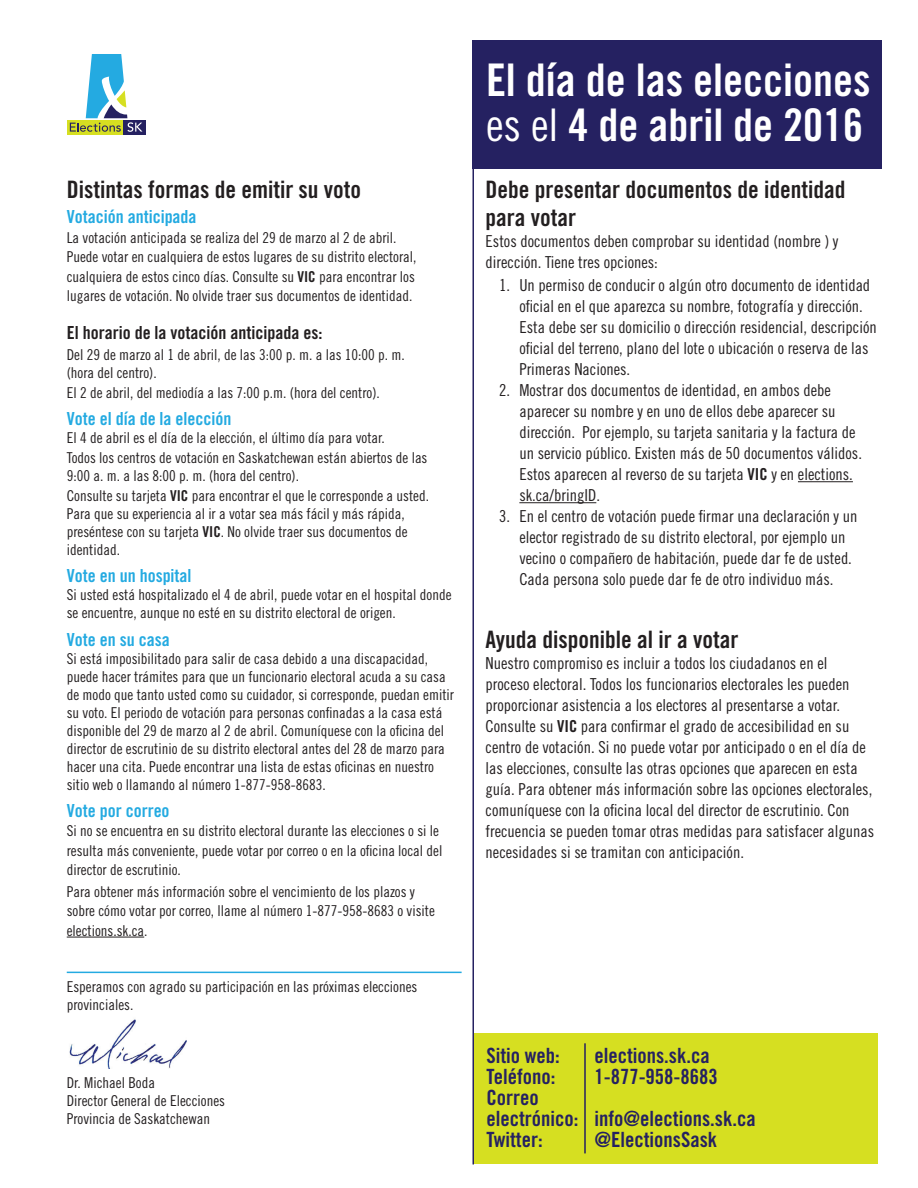
<style>
.page{position:relative;width:918px;height:1188px;background:#fff}
.page>*{position:absolute;margin:0;border:0;box-sizing:border-box;transform-origin:0 0}
.t1{font:45px/45px "Trade Gothic Bold Cond Twenty";color:#fff}
.t2{font:24px/28.8px "Trade Gothic Bold Cond Twenty";color:#231f20}
.t3{font:21px/21px "Trade Gothic Bold Cond Twenty";color:#252161}
.t4{font:18px "Trade Gothic Bold Cond Twenty";color:#24aae1}
.t5{font:18px "Trade Gothic Bold Cond Twenty";color:#231f20}
.t6{font:16.5px/21px "Trade Gothic Cond Eighteen";color:#231f20}
.t7{font:15px/18px "Trade Gothic Cond Eighteen";color:#231f20}
.s1{font-family:"Trade Gothic Bold Cond Twenty"}
.s2{font-family:"Trade Gothic Cond Eighteen"}
</style>
<div class="page">
<hr style="left:67px;top:937px;width:77px;height:1px;background:#231f20">
<img style="left:69px;top:1019px;width:118px;height:50px">
<hr style="left:798px;top:481px;width:55px;height:1px;background:#231f20">
<hr style="left:519px;top:502px;width:77px;height:1px;background:#231f20">
<div style="left:473px;top:1034px;width:405px;height:130px;background:#d6df21"></div>
<hr style="left:584px;top:1043px;width:2px;height:110px;background:#252161">
<hr style="left:472px;top:40px;width:2px;height:1124px;background:#252161">
<div style="left:472px;top:40px;width:410px;height:129px;background:#252161"></div>
<div style="left:68px;top:120px;width:55px;height:15px;background:#d6df21"></div>
<div style="left:124px;top:120px;width:22px;height:15px;background:#252161"></div>
<svg style="left:70px;top:54px;width:72px;height:78px"></svg>
<hr style="left:67px;top:972px;width:395px;height:1px;background:#24aae1">
<h2 class="t2" style="left:67px;top:174px;width:296px">Distintas formas de emitir su voto</h2>
<p class="t4" style="left:67px;top:206px;width:131px">Votación anticipada</p>
<p class="t7" style="left:67px;top:228px;width:351px;line-height:19.5px">La votación anticipada se realiza del 29 de marzo al 2 de abril.<br>Puede votar en cualquiera de estos lugares de su distrito electoral, cualquiera de estos cinco días. Consulte su <span class="s1">VIC</span> para encontrar los lugares de votación. No olvide traer sus documentos de identidad.</p>
<p class="t5" style="left:67px;top:322px;width:257px">El horario de la votación anticipada es:</p>
<p class="t7" style="left:67px;top:346px;width:340px">Del 29 de marzo al 1 de abril, de las 3:00 p. m. a las 10:00 p. m. (hora del centro).</p>
<p class="t7" style="left:67px;top:384px;width:315px">El 2 de abril, del mediodía a las 7:00 p.m. (hora del centro).</p>
<p class="t4" style="left:67px;top:408px;width:166px">Vote el día de la elección</p>
<p class="t7" style="left:67px;top:428px;width:362px;line-height:19.6px">El 4 de abril es el día de la elección, el último día para votar.<br>Todos los centros de votación en Saskatchewan están abiertos de las</p>
<p class="t7" style="left:67px;top:466px;width:364px;line-height:19.6px">9:00 a. m. a las 8:00 p. m. (hora del centro).<br>Consulte su tarjeta <span class="s1">VIC</span> para encontrar el que le corresponde a usted.</p>
<p class="t7" style="left:67px;top:504px;width:342px">Para que su experiencia al ir a votar sea más fácil y más rápida, preséntese con su tarjeta <span class="s1">VIC</span>. No olvide traer sus documentos de identidad.</p>
<p class="t4" style="left:67px;top:565px;width:126px">Vote en un hospital</p>
<p class="t7" style="left:67px;top:586px;width:386px">Si usted está hospitalizado el 4 de abril, puede votar en el hospital donde se encuentre, aunque no esté en su distrito electoral de origen.</p>
<p class="t4" style="left:67px;top:628px;width:104px">Vote en su casa</p>
<p class="t7" style="left:67px;top:649px;width:389px">Si está imposibilitado para salir de casa debido a una discapacidad, puede hacer trámites para que un funcionario electoral acuda a su casa de modo que tanto usted como su cuidador, si corresponde, puedan emitir su voto. El periodo de votación para personas confinadas a la casa está disponible del 29 de marzo al 2 de abril. Comuníquese con la oficina del director de escrutinio de su distrito electoral antes del 28 de marzo para hacer una cita. Puede encontrar una lista de estas oficinas en nuestro sitio web o llamando al número 1-877-958-8683.</p>
<p class="t4" style="left:67px;top:800px;width:104px">Vote por correo</p>
<p class="t7" style="left:67px;top:821px;width:377px;line-height:19.5px">Si no se encuentra en su distrito electoral durante las elecciones o si le resulta más conveniente, puede votar por correo o en la oficina local del director de escrutinio.</p>
<p class="t7" style="left:67px;top:881px;width:370px;line-height:19.5px">Para obtener más información sobre el vencimiento de los plazos y sobre cómo votar por correo, llame al número 1-877-958-8683 o visite elections.sk.ca.</p>
<p class="t7" style="left:67px;top:977px;width:352px">Esperamos con agrado su participación en las próximas elecciones provinciales.</p>
<p class="t7" style="left:67px;top:1074px;width:160px">Dr. Michael Boda<br>Director General de Elecciones<br>Provincia de Saskatchewan</p>
<h1 class="t1" style="left:486px;top:57px;width:386px">El día de las elecciones <span class="s2">es el</span> 4 de abril de 2016</h1>
<h2 class="t2" style="left:486px;top:174px;width:361px">Debe presentar documentos de identidad para votar</h2>
<p class="t6" style="left:486px;top:231px;width:354px">Estos documentos deben comprobar su identidad (nombre ) y dirección. Tiene tres opciones:</p>
<p class="t6" style="left:519px;top:275px;width:359px;text-indent:-20px">1. Un permiso de conducir o algún otro documento de identidad oficial en el que aparezca su nombre, fotografía y dirección.<br>Esta debe ser su domicilio o dirección residencial, descripción oficial del terreno, plano del lote o ubicación o reserva de las Primeras Naciones.</p>
<p class="t6" style="left:519px;top:380px;width:344px;text-indent:-20px">2. Mostrar dos documentos de identidad, en ambos debe aparecer su nombre y en uno de ellos debe aparecer su dirección. Por ejemplo, su tarjeta sanitaria y la factura de un servicio público. Existen más de 50 documentos válidos.<br>Estos aparecen al reverso de su tarjeta <span class="s1">VIC</span> y en elections. sk.ca/bringID.</p>
<p class="t6" style="left:519px;top:506px;width:340px;text-indent:-20px">3. En el centro de votación puede firmar una declaración y un elector registrado de su distrito electoral, por ejemplo un vecino o compañero de habitación, puede dar fe de usted.<br>Cada persona solo puede dar fe de otro individuo más.</p>
<h2 class="t2" style="left:486px;top:625px;width:254px">Ayuda disponible al ir a votar</h2>
<p class="t6" style="left:486px;top:653px;width:390px">Nuestro compromiso es incluir a todos los ciudadanos en el proceso electoral. Todos los funcionarios electorales les pueden proporcionar asistencia a los electores al presentarse a votar.<br>Consulte su <span class="s1">VIC</span> para confirmar el grado de accesibilidad en su centro de votación. Si no puede votar por anticipado o en el día de las elecciones, consulte las otras opciones que aparecen en esta guía. Para obtener más información sobre las opciones electorales, comuníquese con la oficina local del director de escrutinio. Con frecuencia se pueden tomar otras medidas para satisfacer algunas necesidades si se tramitan con anticipación.</p>
<h3 class="t3" style="left:486px;top:1045px;width:75px">Sitio web:</h3>
<h3 class="t3" style="left:594px;top:1045px;width:117px">elections.sk.ca</h3>
<h3 class="t3" style="left:486px;top:1066px;width:71px">Teléfono:</h3>
<h3 class="t3" style="left:594px;top:1066px;width:125px">1-877-958-8683</h3>
<h3 class="t3" style="left:486px;top:1087px;width:271px">Correo<br>electrónico: info@elections.sk.ca<br>Twitter:</h3>
<h3 class="t3" style="left:594px;top:1129px;width:124px">@ElectionsSask</h3>
</div>
